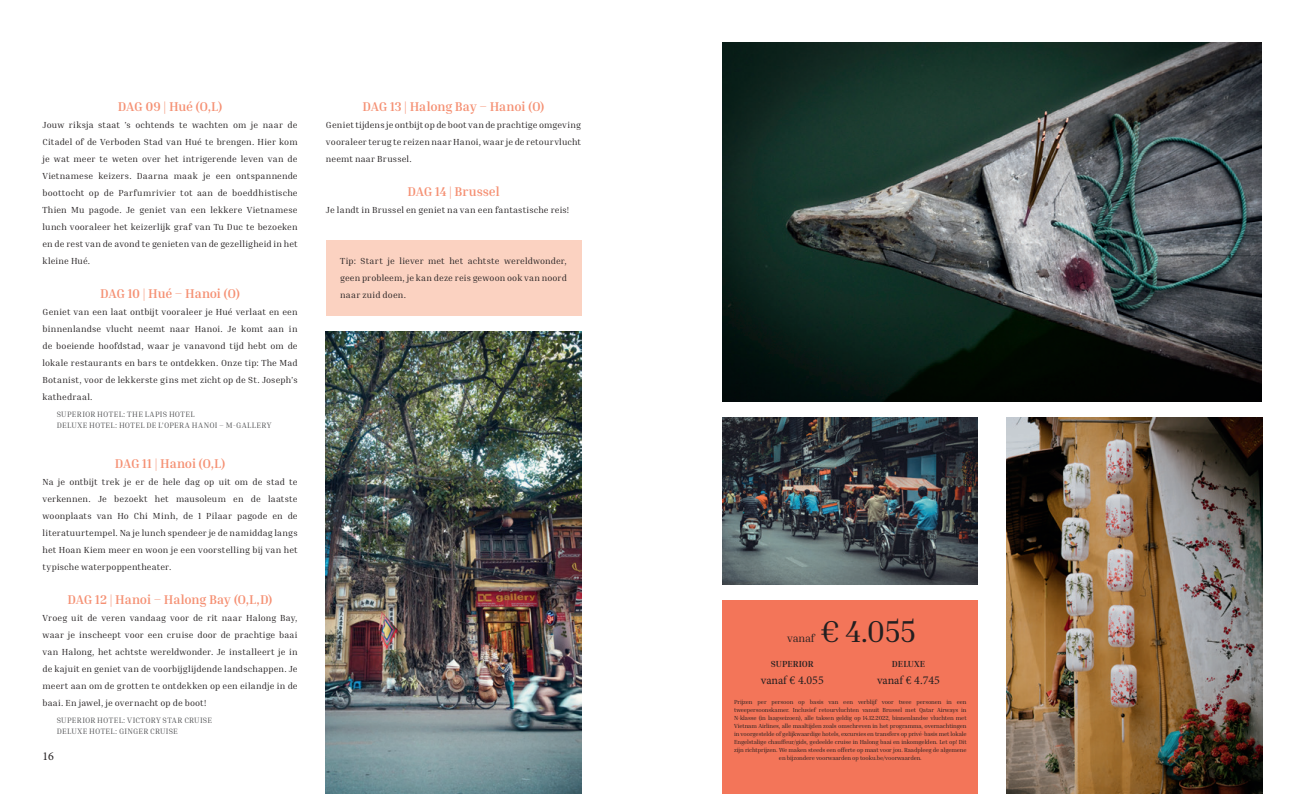
<style>
.page{position:relative;width:1304px;height:794px;background:#fff}
.page>*{position:absolute;margin:0;border:0;box-sizing:border-box;transform-origin:0 0}
.t1{font:31px "Inria Serif";color:#231f20}
.t2{font:700 13px "Inria Serif";letter-spacing:-.02em;color:#f59073}
.t3{font:12px "Minion Pro";color:#231f20}
.t4{font:11px "Inria Serif";letter-spacing:-.02em;color:#231f20}
.t5{font:9px/17px "Inria Serif";letter-spacing:.015em;color:#231f20;text-align:justify}
.t6{font:700 9px "Inria Serif";color:#231f20}
.t7{font:8px/11px "Inria Serif";letter-spacing:.045em;color:#57585a}
.t8{font:8px/11px "Inria Serif";letter-spacing:.025em;color:#57585a}
.t9{font:6px/8px "Inria Serif";letter-spacing:-.02em;color:#231f20;text-align:center}
</style>
<div class="page">
<div style="left:326px;top:240px;width:255px;height:76px;background:#fbd2c1"></div>
<img style="left:326px;top:332px;width:255px;height:462px">
<img style="left:723px;top:42px;width:538px;height:359px">
<img style="left:1006px;top:417px;width:257px;height:377px">
<div style="left:723px;top:600px;width:255px;height:194px;background:#f37559"></div>
<img style="left:723px;top:417px;width:255px;height:167px">
<h2 class="t2" style="left:118px;top:98px;width:106px">DAG 09 | Hué (O,L)</h2>
<p class="t5" style="left:43px;top:116px;width:257px">Jouw riksja staat ’s ochtends te wachten om je naar de Citadel of de Verboden Stad van Hué te brengen. Hier kom je wat meer te weten over het intrigerende leven van de Vietnamese keizers. Daarna maak je een ontspannende boottocht op de Parfumrivier tot aan de boeddhistische Thien Mu pagode. Je geniet van een lekkere Vietnamese lunch vooraleer het keizerlijk graf van Tu Duc te bezoeken en de rest van de avond te genieten van de gezelligheid in het kleine Hué.</p>
<h2 class="t2" style="left:100px;top:285px;width:141px">DAG 10 | Hué – Hanoi (O)</h2>
<p class="t5" style="left:43px;top:303px;width:257px">Geniet van een laat ontbijt vooraleer je Hué verlaat en een binnenlandse vlucht neemt naar Hanoi. Je komt aan in de boeiende hoofdstad, waar je vanavond tijd hebt om de lokale restaurants en bars te ontdekken. Onze tip: The Mad Botanist, voor de lekkerste gins met zicht op de St. Joseph’s kathedraal.</p>
<p class="t7" style="left:57px;top:408px;width:216px">SUPERIOR HOTEL: THE LAPIS HOTEL<br>DELUXE HOTEL: HOTEL DE L’OPERA HANOI – M-GALLERY</p>
<h2 class="t2" style="left:115px;top:455px;width:112px">DAG 11 | Hanoi (O,L)</h2>
<p class="t5" style="left:43px;top:473px;width:257px">Na je ontbijt trek je er de hele dag op uit om de stad te verkennen. Je bezoekt het mausoleum en de laatste woonplaats van Ho Chi Minh, de 1 Pilaar pagode en de literatuurtempel. Na je lunch spendeer je de namiddag langs het Hoan Kiem meer en woon je een voorstelling bij van het typische waterpoppentheater.</p>
<h2 class="t2" style="left:68px;top:591px;width:206px">DAG 12 | Hanoi – Halong Bay (O,L,D)</h2>
<p class="t5" style="left:43px;top:609px;width:257px">Vroeg uit de veren vandaag voor de rit naar Halong Bay, waar je inscheept voor een cruise door de prachtige baai van Halong, het achtste wereldwonder. Je installeert je in de kajuit en geniet van de voorbijglijdende landschappen. Je meert aan om de grotten te ontdekken op een eilandje in de baai. En jawel, je overnacht op de boot!</p>
<p class="t8" style="left:57px;top:714px;width:157px">SUPERIOR HOTEL: VICTORY STAR CRUISE<br>DELUXE HOTEL: GINGER CRUISE</p>
<h3 class="t3" style="left:43px;top:748px;width:13px">16</h3>
<h2 class="t2" style="left:362px;top:98px;width:184px">DAG 13 | Halong Bay – Hanoi (O)</h2>
<p class="t5" style="left:326px;top:116px;width:257px">Geniet tijdens je ontbijt op de boot van de prachtige omgeving vooraleer terug te reizen naar Hanoi, waar je de retourvlucht neemt naar Brussel.</p>
<h2 class="t2" style="left:408px;top:183px;width:94px">DAG 14 | Brussel</h2>
<p class="t5" style="left:326px;top:201px;width:245px">Je landt in Brussel en geniet na van een fantastische reis!</p>
<p class="t5" style="left:340px;top:252px;width:228px">Tip: Start je liever met het achtste wereldwonder, geen probleem, je kan deze reis gewoon ook van noord naar zuid doen.</p>
<h1 class="t1" style="left:821px;top:612px;width:96px">€ 4.055</h1>
<p class="t4" style="left:787px;top:631px;width:29px">vanaf</p>
<p class="t6" style="left:771px;top:658px;width:45px">SUPERIOR</p>
<p class="t6" style="left:892px;top:658px;width:35px">DELUXE</p>
<h3 class="t3" style="left:761px;top:672px;width:64px">vanaf € 4.055</h3>
<h3 class="t3" style="left:877px;top:672px;width:64px">vanaf € 4.745</h3>
<p class="t9" style="left:734px;top:698px;width:234px">Prijzen per persoon op basis van een verblijf voor twee personen in een tweepersoonskamer. Inclusief retourvluchten vanuit Brussel met Qatar Airways in N-klasse (in laagseizoen), alle taksen geldig op 14.12.2022, binnenlandse vluchten met Vietnam Airlines, alle maaltijden zoals omschreven in het programma, overnachtingen in voorgestelde of gelijkwaardige hotels, excursies en transfers op privé-basis met lokale Engelstalige chauffeur/gids, gedeelde cruise in Halong baai en inkomgelden. Let op! Dit zijn richtprijzen. We maken steeds een offerte op maat voor jou. Raadpleeg de algemene en bijzondere voorwaarden op tooku.be/voorwaarden.</p>
</div>
